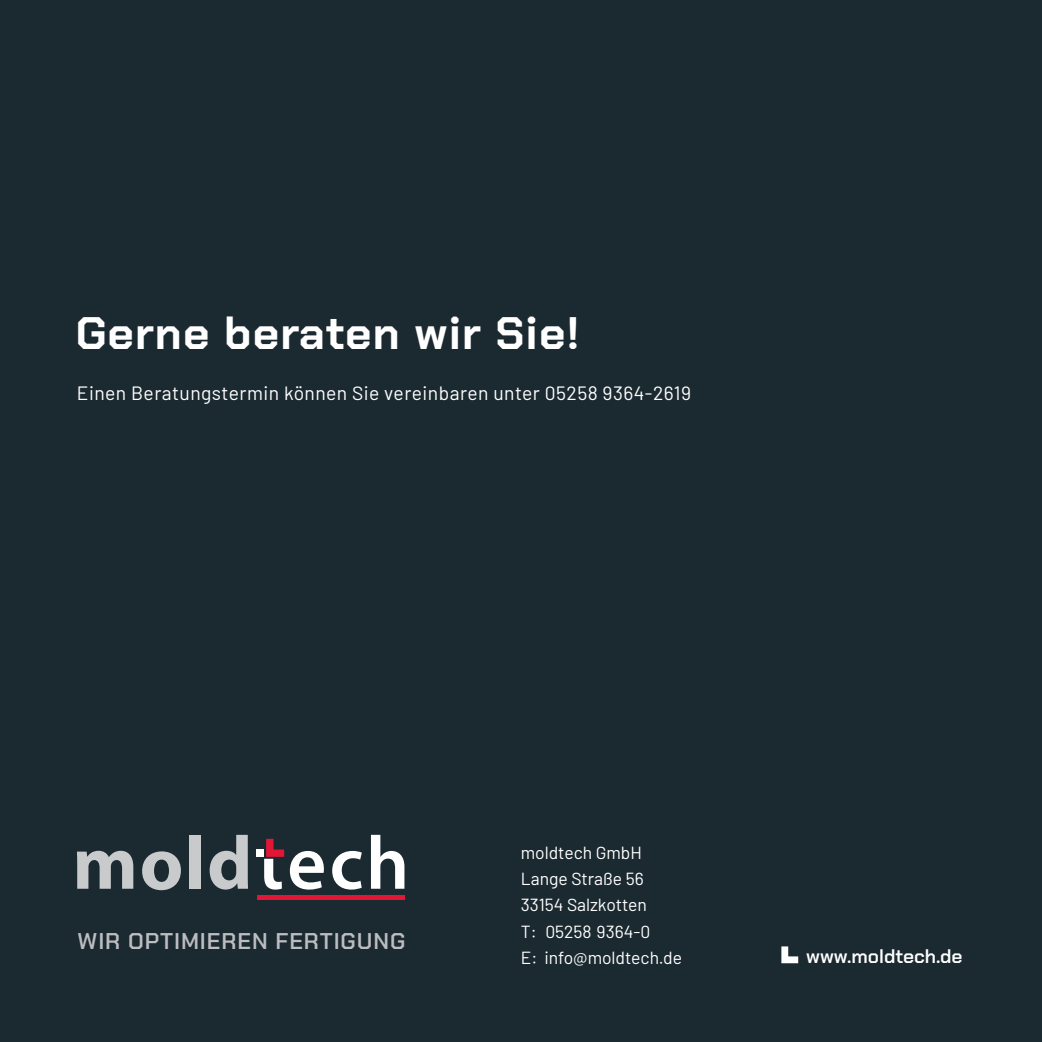
<style>
.page{position:relative;width:1042px;height:1042px;background:#1b2931}
.page>*{position:absolute;margin:0;border:0;box-sizing:border-box;transform-origin:0 0}
.t1{font:700 45.5px "Chakra Petch";letter-spacing:.025em;color:#fff}
.t2{font:600 22.75px "Chakra Petch";letter-spacing:.04em;color:#bcbdc0}
.t3{font:19.25px "Barlow";letter-spacing:.025em;color:#fff}
.t4{font:600 19.25px "Chakra Petch";color:#fff}
.t5{font:17.5px/26.2px "Barlow";color:#fff}
</style>
<div class="page">
<svg style="left:781px;top:946px;width:17px;height:17px"></svg>
<svg style="left:77px;top:851px;width:56px;height:38px"></svg>
<svg style="left:142px;top:851px;width:39px;height:39px"></svg>
<div style="left:189px;top:835px;width:12px;height:54px;background:#c9cacc"></div>
<svg style="left:210px;top:835px;width:38px;height:54px"></svg>
<svg style="left:290px;top:851px;width:34px;height:38px"></svg>
<svg style="left:332px;top:851px;width:30px;height:38px"></svg>
<svg style="left:371px;top:835px;width:33px;height:54px"></svg>
<hr style="left:257px;top:895px;width:147px;height:4px;background:#e21736">
<svg style="left:264px;top:839px;width:20px;height:50px"></svg>
<div style="left:257px;top:849px;width:7px;height:8px;background:#fff"></div>
<h1 class="t1" style="left:76px;top:307px;width:505px">Gerne beraten wir Sie!</h1>
<p class="t3" style="left:77px;top:380px;width:616px">Einen Beratungstermin können Sie vereinbaren unter 05258 9364-2619</p>
<h2 class="t2" style="left:78px;top:928px;width:329px">WIR OPTIMIEREN FERTIGUNG</h2>
<p class="t5" style="left:521px;top:838px;width:163px">moldtech GmbH<br>Lange Straße 56<br>33154 Salzkotten<br>T: 05258 9364-0<br>E: info@moldtech.de</p>
<p class="t4" style="left:806px;top:944px;width:158px">www.moldtech.de</p>
</div>
